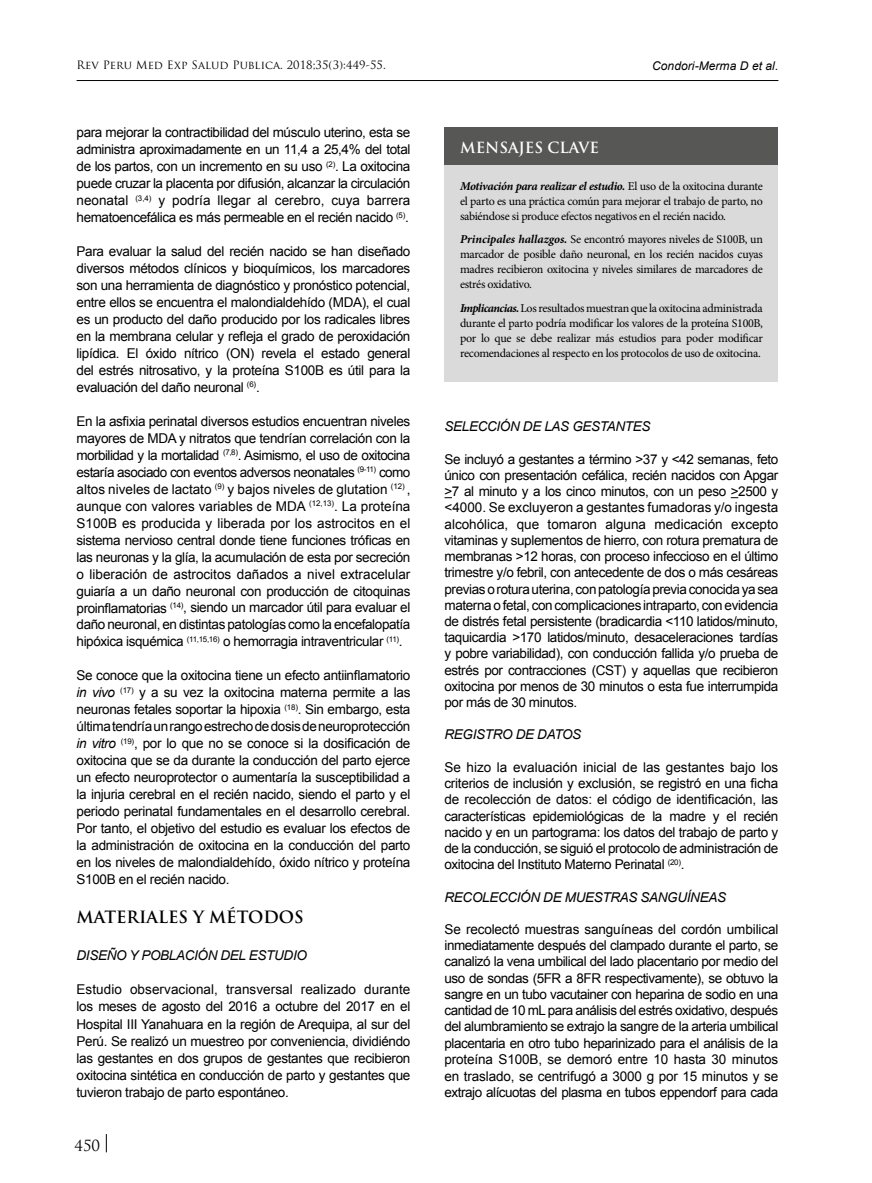
<style>
.page{position:relative;width:872px;height:1183px;background:#fff}
.page>*{position:absolute;margin:0;border:0;box-sizing:border-box;transform-origin:0 0}
.t1{font:700 16.5px "Trajan Pro";color:#000}
.t2{font:700 15px "Trajan Pro";color:#fff}
.t3{font:15px "Trajan Pro";color:#000}
.t4{font:13.5px/17px "Arial";letter-spacing:-.03em;color:#000;text-align:justify}
.t5{font:italic 13.5px "Arial";letter-spacing:-.025em;color:#000}
.t6{font:12px/15px "Minion Pro";letter-spacing:-.025em;color:#000;text-align:justify}
.t7{font:italic 12px "Arial";letter-spacing:.005em;color:#000}
.t8{font:11.25px "Trajan Pro";letter-spacing:.005em;color:#000}
.s1{font-style:italic}
.s2{font-weight:700;font-style:italic}
</style>
<div class="page">
<hr style="left:77px;top:80px;width:701px;height:1px;background:#000">
<svg style="left:106px;top:1134px;width:1px;height:17px"></svg>
<div style="left:444px;top:130px;width:334px;height:251px;background:#dadada"></div>
<div style="left:444px;top:128px;width:334px;height:37px;background:#575756"></div>
<p class="t8" style="left:77px;top:58px;width:311px">Rev Peru Med Exp Salud Publica. 2018;35(3):449-55.</p>
<p class="t4" style="left:77px;top:124px;width:335px">para mejorar la contractibilidad del músculo uterino, esta se administra aproximadamente en un 11,4 a 25,4% del total de los partos, con un incremento en su uso <sup>(2)</sup>. La oxitocina puede cruzar la placenta por difusión, alcanzar la circulación neonatal <sup>(3,4)</sup> y podría llegar al cerebro, cuya barrera hematoencefálica es más permeable en el recién nacido <sup>(5)</sup>.</p>
<p class="t4" style="left:77px;top:243px;width:335px">Para evaluar la salud del recién nacido se han diseñado diversos métodos clínicos y bioquímicos, los marcadores son una herramienta de diagnóstico y pronóstico potencial, entre ellos se encuentra el malondialdehído (MDA), el cual es un producto del daño producido por los radicales libres en la membrana celular y refleja el grado de peroxidación lipídica. El óxido nítrico (ON) revela el estado general del estrés nitrosativo, y la proteína S100B es útil para la evaluación del daño neuronal <sup>(6)</sup>.</p>
<p class="t4" style="left:77px;top:412px;width:335px">En la asfixia perinatal diversos estudios encuentran niveles mayores de MDA y nitratos que tendrían correlación con la morbilidad y la mortalidad <sup>(7,8)</sup>. Asimismo, el uso de oxitocina estaría asociado con eventos adversos neonatales <sup>(9-11)</sup> como altos niveles de lactato <sup>(9)</sup> y bajos niveles de glutation <sup>(12)</sup> , aunque con valores variables de MDA <sup>(12,13)</sup>. La proteína S100B es producida y liberada por los astrocitos en el sistema nervioso central donde tiene funciones tróficas en las neuronas y la glía, la acumulación de esta por secreción o liberación de astrocitos dañados a nivel extracelular guiaría a un daño neuronal con producción de citoquinas proinflamatorias <sup>(14)</sup>, siendo un marcador útil para evaluar el daño neuronal, en distintas patologías como la encefalopatía hipóxica isquémica <sup>(11,15,16)</sup> o hemorragia intraventricular <sup>(11)</sup>.</p>
<p class="t4" style="left:77px;top:667px;width:335px">Se conoce que la oxitocina tiene un efecto antiinflamatorio <span class="s1">in vivo</span> <sup>(17)</sup> y a su vez la oxitocina materna permite a las neuronas fetales soportar la hipoxia <sup>(18)</sup>. Sin embargo, esta última tendría un rango estrecho de dosis de neuroprotección <span class="s1">in vitro</span> <sup>(19)</sup>, por lo que no se conoce si la dosificación de oxitocina que se da durante la conducción del parto ejerce un efecto neuroprotector o aumentaría la susceptibilidad a la injuria cerebral en el recién nacido, siendo el parto y el periodo perinatal fundamentales en el desarrollo cerebral.<br>Por tanto, el objetivo del estudio es evaluar los efectos de la administración de oxitocina en la conducción del parto en los niveles de malondialdehído, óxido nítrico y proteína S100B en el recién nacido.</p>
<p class="t1" style="left:77px;top:906px;width:229px">MATERIALES Y MÉTODOS</p>
<p class="t5" style="left:77px;top:946px;width:232px">DISEÑO Y POBLACIÓN DEL ESTUDIO</p>
<p class="t4" style="left:77px;top:980px;width:335px">Estudio observacional, transversal realizado durante los meses de agosto del 2016 a octubre del 2017 en el Hospital III Yanahuara en la región de Arequipa, al sur del Perú. Se realizó un muestreo por conveniencia, dividiéndo las gestantes en dos grupos de gestantes que recibieron oxitocina sintética en conducción de parto y gestantes que tuvieron trabajo de parto espontáneo.</p>
<p class="t3" style="left:74px;top:1135px;width:27px">450</p>
<p class="t2" style="left:460px;top:138px;width:140px">MENSAJES CLAVE</p>
<p class="t7" style="left:652px;top:58px;width:128px">Condori-Merma D et al.</p>
<p class="t6" style="left:460px;top:178px;width:304px"><span class="s2">Motivación para realizar el estudio.</span> El uso de la oxitocina durante el parto es una práctica común para mejorar el trabajo de parto, no sabiéndose si produce efectos negativos en el recién nacido.</p>
<p class="t6" style="left:460px;top:232px;width:304px"><span class="s2">Principales hallazgos.</span> Se encontró mayores niveles de S100B, un marcador de posible daño neuronal, en los recién nacidos cuyas madres recibieron oxitocina y niveles similares de marcadores de estrés oxidativo.</p>
<p class="t6" style="left:460px;top:300px;width:304px"><span class="s2">Implicancias.</span> Los resultados muestran que la oxitocina administrada durante el parto podría modificar los valores de la proteína S100B, por lo que se debe realizar más estudios para poder modificar recomendaciones al respecto en los protocolos de uso de oxitocina.</p>
<p class="t5" style="left:444px;top:417px;width:207px">SELECCIÓN DE LAS GESTANTES</p>
<p class="t4" style="left:444px;top:451px;width:335px;line-height:16.2px">Se incluyó a gestantes a término &gt;37 y &lt;42 semanas, feto único con presentación cefálica, recién nacidos con Apgar &gt;7 al minuto y a los cinco minutos, con un peso &gt;2500 y &lt;4000. Se excluyeron a gestantes fumadoras y/o ingesta alcohólica, que tomaron alguna medicación excepto vitaminas y suplementos de hierro, con rotura prematura de membranas &gt;12 horas, con proceso infeccioso en el último trimestre y/o febril, con antecedente de dos o más cesáreas previas o rotura uterina, con patología previa conocida ya sea materna o fetal, con complicaciones intraparto, con evidencia de distrés fetal persistente (bradicardia &lt;110 latidos/minuto, taquicardia &gt;170 latidos/minuto, desaceleraciones tardías y pobre variabilidad), con conducción fallida y/o prueba de estrés por contracciones (CST) y aquellas que recibieron oxitocina por menos de 30 minutos o esta fue interrumpida por más de 30 minutos.</p>
<p class="t5" style="left:444px;top:725px;width:138px">REGISTRO DE DATOS</p>
<p class="t4" style="left:444px;top:759px;width:335px;line-height:16.2px">Se hizo la evaluación inicial de las gestantes bajo los criterios de inclusión y exclusión, se registró en una ficha de recolección de datos: el código de identificación, las características epidemiológicas de la madre y el recién nacido y en un partograma: los datos del trabajo de parto y de la conducción, se siguió el protocolo de administración de oxitocina del Instituto Materno Perinatal <sup>(20)</sup>.</p>
<p class="t5" style="left:444px;top:887px;width:283px">RECOLECCIÓN DE MUESTRAS SANGUÍNEAS</p>
<p class="t4" style="left:444px;top:921px;width:335px;line-height:16.4px">Se recolectó muestras sanguíneas del cordón umbilical inmediatamente después del clampado durante el parto, se canalizó la vena umbilical del lado placentario por medio del uso de sondas (5FR a 8FR respectivamente), se obtuvo la sangre en un tubo vacutainer con heparina de sodio en una cantidad de 10 mL para análisis del estrés oxidativo, después del alumbramiento se extrajo la sangre de la arteria umbilical placentaria en otro tubo heparinizado para el análisis de la proteína S100B, se demoró entre 10 hasta 30 minutos en traslado, se centrifugó a 3000 g por 15 minutos y se extrajo alícuotas del plasma en tubos eppendorf para cada</p>
</div>
